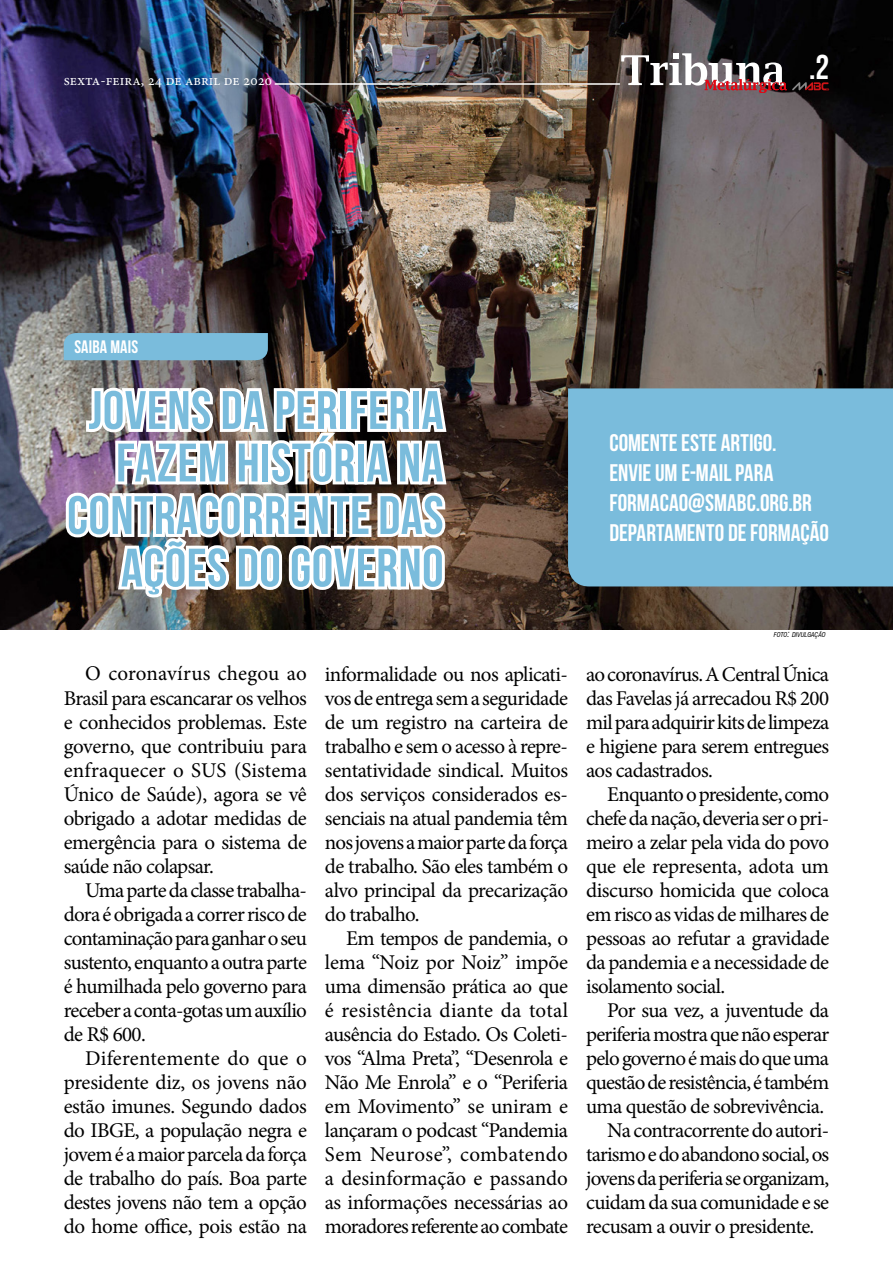
<style>
.page{position:relative;width:893px;height:1276px;background:#fff}
.page>*{position:absolute;margin:0;border:0;box-sizing:border-box;transform-origin:0 0}
.t1{font:54px/52.5px "Bebas Neue";letter-spacing:.01em;color:#7abcdc;text-align:right}
.t2{font:34.5px "Bebas Neue";color:#fff}
.t3{font:24px/30px "Bebas Neue";color:#fff}
.t4{font:21px/24px "Minion Pro";letter-spacing:-.03em;color:#000;text-align:justify}
.t5{font:18px "Bebas Neue";letter-spacing:.01em;color:#fff}
.t6{font:15px "Minion Pro";color:#fff}
.t7{font:italic condensed 6.6px "Swiss 721 BT";color:#000}
.s1{font-size:9.3px}
</style>
<div class="page">
<img style="left:0;top:0;width:893px;height:629px">
<svg style="left:621px;top:53px;width:208px;height:40px"></svg>
<hr style="left:275px;top:83px;width:345px;height:2px;background:#fff">
<img style="left:63px;top:384px;width:387px;height:216px">
<div style="left:64px;top:333px;width:204px;height:27px;background:#7abcdc"></div>
<div style="left:568px;top:388px;width:325px;height:198px;background:#7abcdc"></div>
<p class="t6" style="left:64px;top:70px;width:210px">sexta-feira, 24 de abril de 2020</p>
<h2 class="t2" style="left:809px;top:48px;width:22px">.2</h2>
<p class="t5" style="left:74px;top:337px;width:65px">SAIBA MAIS</p>
<h1 class="t1" style="left:67px;top:383px;width:378px">JOVENS DA PERIFERIA<br>FAZEM HISTÓRIA NA<br>CONTRACORRENTE DAS<br>AÇÕES DO GOVERNO</h1>
<p class="t4" style="left:64px;top:662px;width:245px;text-indent:21px">O coronavírus chegou ao Brasil para escancarar os velhos e conhecidos problemas. Este governo, que contribuiu para enfraquecer o SUS (Sistema Único de Saúde), agora se vê obrigado a adotar medidas de emergência para o sistema de saúde não colapsar.</p>
<p class="t4" style="left:64px;top:878px;width:245px;text-indent:21px">Uma parte da classe trabalha&shy;dora é obrigada a correr risco de contaminação para ganhar o seu sustento, enquanto a outra parte é humilhada pelo governo para receber a conta-gotas um auxílio de R$ 600.</p>
<p class="t4" style="left:64px;top:1046px;width:245px;text-indent:21px">Diferentemente do que o presidente diz, os jovens não estão imunes. Segundo dados do IBGE, a população negra e jovem é a maior parcela da força de trabalho do país. Boa parte destes jovens não tem a opção do home office, pois estão na</p>
<p class="t4" style="left:325px;top:662px;width:245px">informalidade ou nos aplicati&shy;vos de entrega sem a seguridade de um registro na carteira de trabalho e sem o acesso à repre&shy;sentatividade sindical. Muitos dos serviços considerados es&shy;senciais na atual pandemia têm nos jovens a maior parte da força de trabalho. São eles também o alvo principal da precarização do trabalho.</p>
<p class="t4" style="left:325px;top:926px;width:245px;text-indent:21px">Em tempos de pandemia, o lema “Noiz por Noiz” impõe uma dimensão prática ao que é resistência diante da total ausência do Estado. Os Coleti&shy;vos “Alma Preta”, “Desenrola e Não Me Enrola” e o “Periferia em Movimento” se uniram e lançaram o podcast “Pandemia Sem Neurose”, combatendo a desinformação e passando as informações necessárias ao moradores referente ao combate</p>
<p class="t3" style="left:609px;top:428px;width:221px">COMENTE ESTE ARTIGO.<br>ENVIE UM E-MAIL PARA<br>FORMACAO@SMABC.ORG.BR<br>DEPARTAMENTO DE FORMAÇÃO</p>
<p class="t7" style="left:774px;top:630px;width:53px">FOTO<span class="s1">:</span> DIVULGAÇÃO</p>
<p class="t4" style="left:586px;top:662px;width:245px">ao coronavírus. A Central Única das Favelas já arrecadou R$ 200 mil para adquirir kits de limpeza e higiene para serem entregues aos cadastrados.</p>
<p class="t4" style="left:586px;top:782px;width:245px;text-indent:21px">Enquanto o presidente, como chefe da nação, deveria ser o pri&shy;meiro a zelar pela vida do povo que ele representa, adota um discurso homicida que coloca em risco as vidas de milhares de pessoas ao refutar a gravidade da pandemia e a necessidade de isolamento social.</p>
<p class="t4" style="left:607px;top:998px;width:223px">Por sua vez, a juventude da</p>
<p class="t4" style="left:586px;top:1022px;width:245px">periferia mostra que não esperar</p>
<p class="t4" style="left:586px;top:1046px;width:245px">pelo governo é mais do que uma</p>
<p class="t4" style="left:586px;top:1070px;width:245px">questão de resistência, é também</p>
<p class="t4" style="left:586px;top:1094px;width:240px">uma questão de sobrevivência.</p>
<p class="t4" style="left:607px;top:1118px;width:223px">Na contracorrente do autori-</p>
<p class="t4" style="left:586px;top:1142px;width:245px">tarismo e do abandono social, os</p>
<p class="t4" style="left:586px;top:1166px;width:245px">jovens da periferia se organizam,</p>
<p class="t4" style="left:586px;top:1190px;width:245px">cuidam da sua comunidade e se</p>
<p class="t4" style="left:586px;top:1214px;width:230px">recusam a ouvir o presidente.</p>
</div>
